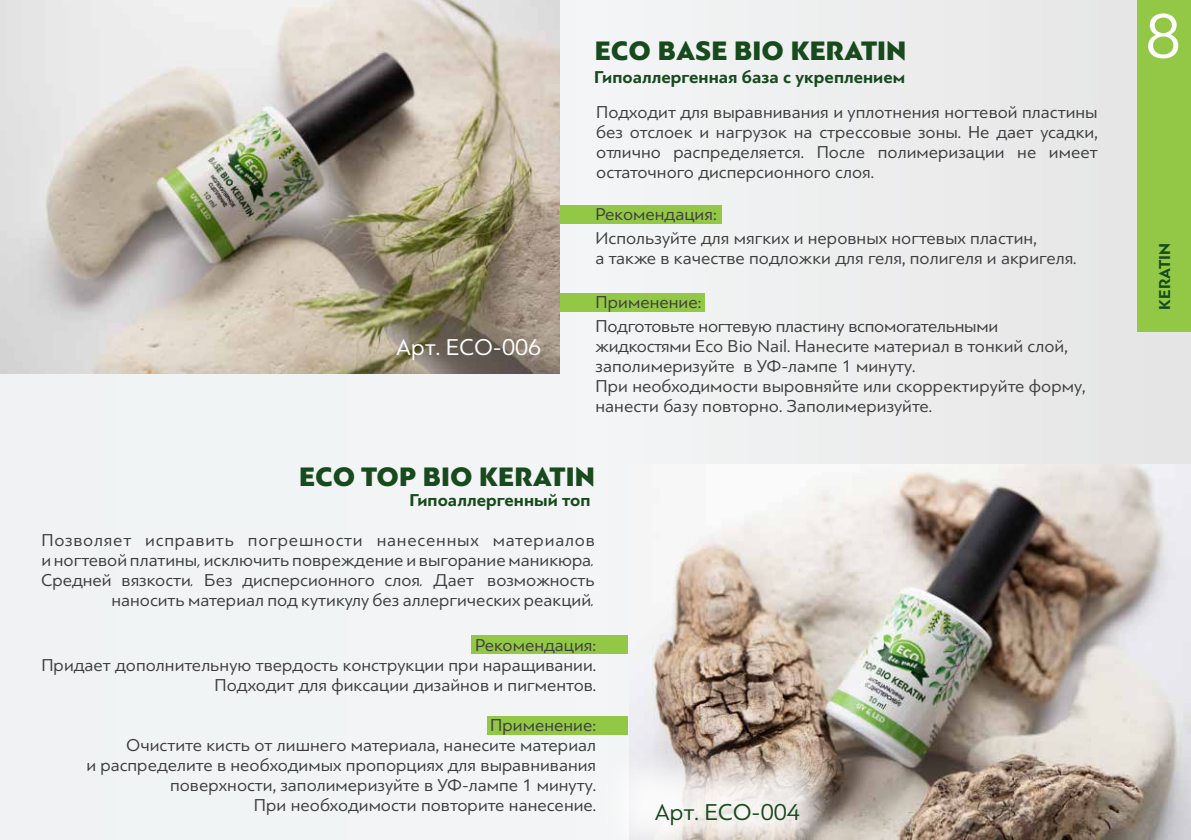
<style>
.page{position:relative;width:1191px;height:840px;background:#fff}
.page>*{position:absolute;margin:0;border:0;box-sizing:border-box;transform-origin:0 0}
.t1{font:66px "PF Bague Sans Pro";color:#fff}
.t2{font:900 28px "PF Bague Sans Pro";color:#174a1c}
.t3{font:24px "PF Bague Sans Pro";color:#174a1c}
.t4{font:24px "PF Bague Sans Pro";color:#fff}
.t5{font:18px/20px "PF Bague Sans Pro";color:#3e3d3f;text-align:right}
.t6{font:700 18px "PF Bague Sans Pro";color:#174a1c}
.t7{font:700 16.6px "PF Bague Sans Pro";color:#174a1c}
.s1{font-family:"Pristina"}
</style>
<div class="page">
<div style="left:0;top:0;width:1191px;height:839px;background:#f0f3f4"></div>
<img style="left:652px;top:464px;width:539px;height:374px">
<div style="left:559px;top:205px;width:162px;height:19px;background:#92c846"></div>
<div style="left:559px;top:293px;width:146px;height:19px;background:#92c846"></div>
<div style="left:471px;top:634px;width:157px;height:19px;background:#92c846"></div>
<div style="left:488px;top:716px;width:140px;height:18px;background:#92c846"></div>
<div style="left:1137px;top:0;width:54px;height:332px;background:#92c846"></div>
<img style="left:548px;top:697px;width:342px;height:142px">
<img style="left:0;top:0;width:559px;height:373px">
<h2 class="t2" style="left:595px;top:33px;width:313px">ECO BASE BIO KERATIN</h2>
<p class="t6" style="left:594px;top:66px;width:312px">Гипоаллергенная база с укреплением</p>
<h3 class="t4" style="left:396px;top:333px;width:147px">Арт. ECO-006</h3>
<p class="t5" style="left:596px;top:102px;width:503px;text-align:justify">Подходит для выравнивания и уплотнения ногтевой пластины без отслоек и нагрузок на стрессовые зоны. Не дает усадки, отлично распределяется. После полимеризации не имеет остаточного дисперсионного слоя.</p>
<p class="t5" style="left:595px;top:202px;width:443px;line-height:24px;text-align:left">Рекомендация:<br>Используйте для мягких и неровных ногтевых пластин,</p>
<p class="t5" style="left:595px;top:248px;width:482px">а также в качестве подложки для геля, полигеля и акригеля.</p>
<p class="t5" style="left:595px;top:290px;width:404px;line-height:24px;text-align:left">Применение:<br>Подготовьте ногтевую пластину вспомогательными</p>
<p class="t5" style="left:595px;top:336px;width:491px;text-align:left">жидкостями Eco Bio Nail. Нанесите материал в тонкий слой, заполимеризуйте в УФ-лампе 1 минуту.<br>При необходимости выровняйте или скорректируйте форму, нанести базу повторно. Заполимеризуйте.</p>
<h2 class="t2" style="left:299px;top:458px;width:297px">ECO TOP BIO KERATIN</h2>
<p class="t6" style="left:409px;top:488px;width:182px">Гипоаллергенный топ</p>
<p class="t5" style="left:41px;top:530px;width:555px">Позволяет исправить погрешности нанесенных материалов и ногтевой платины<span class="s1">,</span> исключить повреждение и выгораниеманикюра<span class="s1">.<br></span>Средней вязкости<span class="s1">.</span> Без дисперсионного слоя<span class="s1">.</span> Дает возможность наносить материал под кутикулу без аллергических реакций<span class="s1">.</span></p>
<p class="t5" style="left:41px;top:634px;width:556px">Рекомендация:<br>Придает дополнительную твердость конструкции при наращивании.<br>Подходит для фиксации дизайнов и пигментов.</p>
<p class="t5" style="left:86px;top:714px;width:511px">Применение:<br>Очистите кисть от лишнего материала, нанесите материал<br>и распределите в необходимых пропорциях для выравнивания поверхности, заполимеризуйте в УФ-лампе 1 минуту.<br>При необходимости повторите нанесение.</p>
<h3 class="t3" style="left:655px;top:797px;width:147px">Арт. ECO-004</h3>
<h1 class="t1" style="left:1145px;top:-2px;width:38px">8</h1>
<p class="t7" style="left:1154px;top:309px;width:68px;rotate:-90deg">KERATIN</p>
</div>
